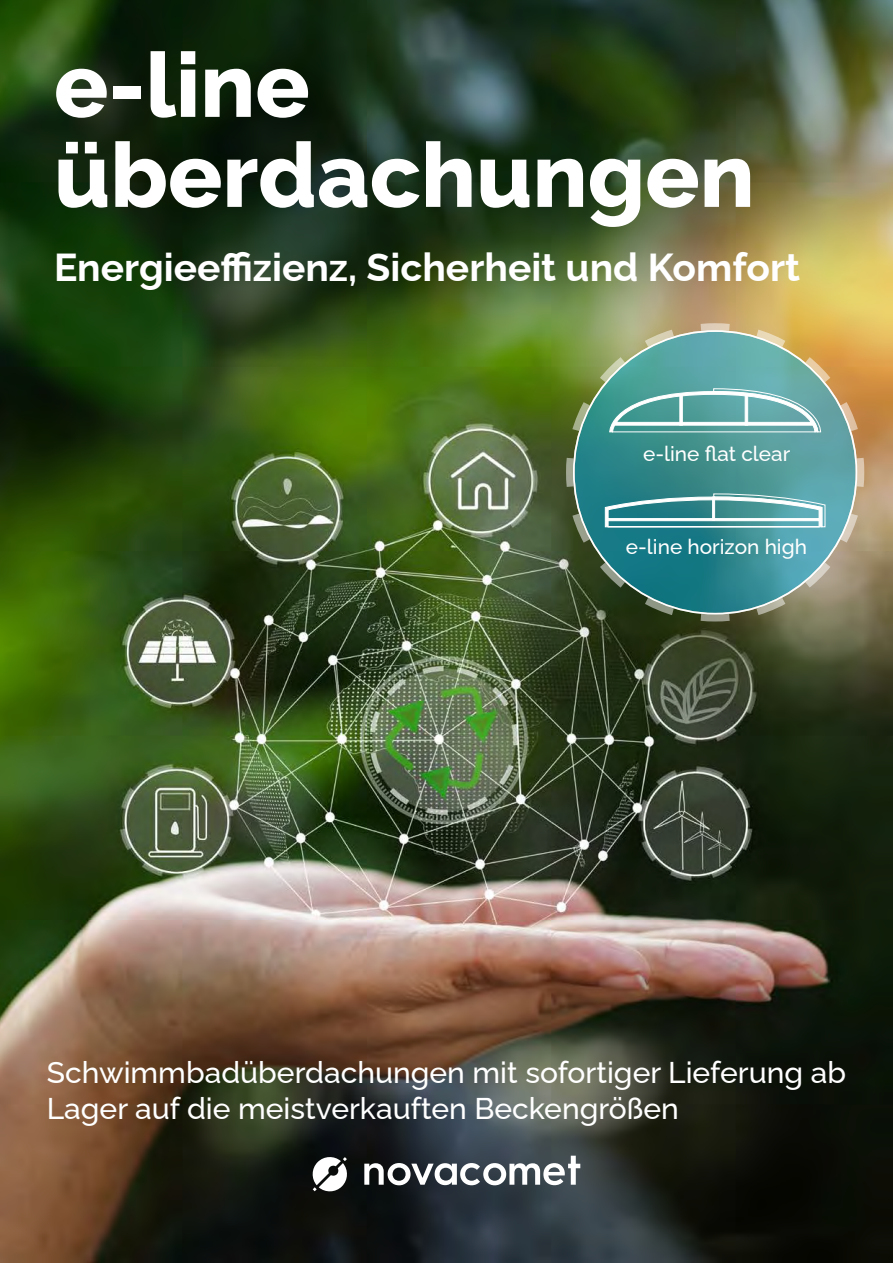
<style>
.page{position:relative;width:893px;height:1263px;background:#fff}
.page>*{position:absolute;margin:0;border:0;box-sizing:border-box;transform-origin:0 0}
.t1{font:800 90px/90px "Raleway";color:#fff}
.t2{font:700 39px "Raleway";color:#fff}
.t3{font:500 30px/36px "Raleway";color:#fff}
.t4{font:500 20.85px "Raleway";color:#fff}
</style>
<div class="page">
<img style="left:0;top:0;width:893px;height:1263px">
<div style="left:574px;top:331px;width:282px;height:283px;background:linear-gradient(to right,#1b797b,#66a8a8);border-radius:50%"></div>
<svg style="left:564px;top:322px;width:299px;height:130px;background:#80a88f"></svg>
<svg style="left:567px;top:493px;width:299px;height:130px;background:#4f8682"></svg>
<div style="left:608px;top:518px;width:211px;height:3px;background:#fff;border:1px solid #fff"></div>
<svg style="left:311px;top:1155px;width:38px;height:38px"></svg>
<svg style="left:364px;top:1156px;width:216px;height:29px"></svg>
<h1 class="t1" style="left:54px;top:30px;width:702px">e-line überdachungen</h1>
<h2 class="t2" style="left:54px;top:236px;width:748px">Energieeffizienz, Sicherheit und Komfort</h2>
<p class="t4" style="left:643px;top:437px;width:149px">e-line flat clear</p>
<p class="t4" style="left:626px;top:530px;width:183px">e-line horizon high</p>
<p class="t3" style="left:47px;top:1051px;width:801px">Schwimmbadüberdachungen mit sofortiger Lieferung ab<br>Lager auf die meistverkauften Beckengrößen</p>
</div>
